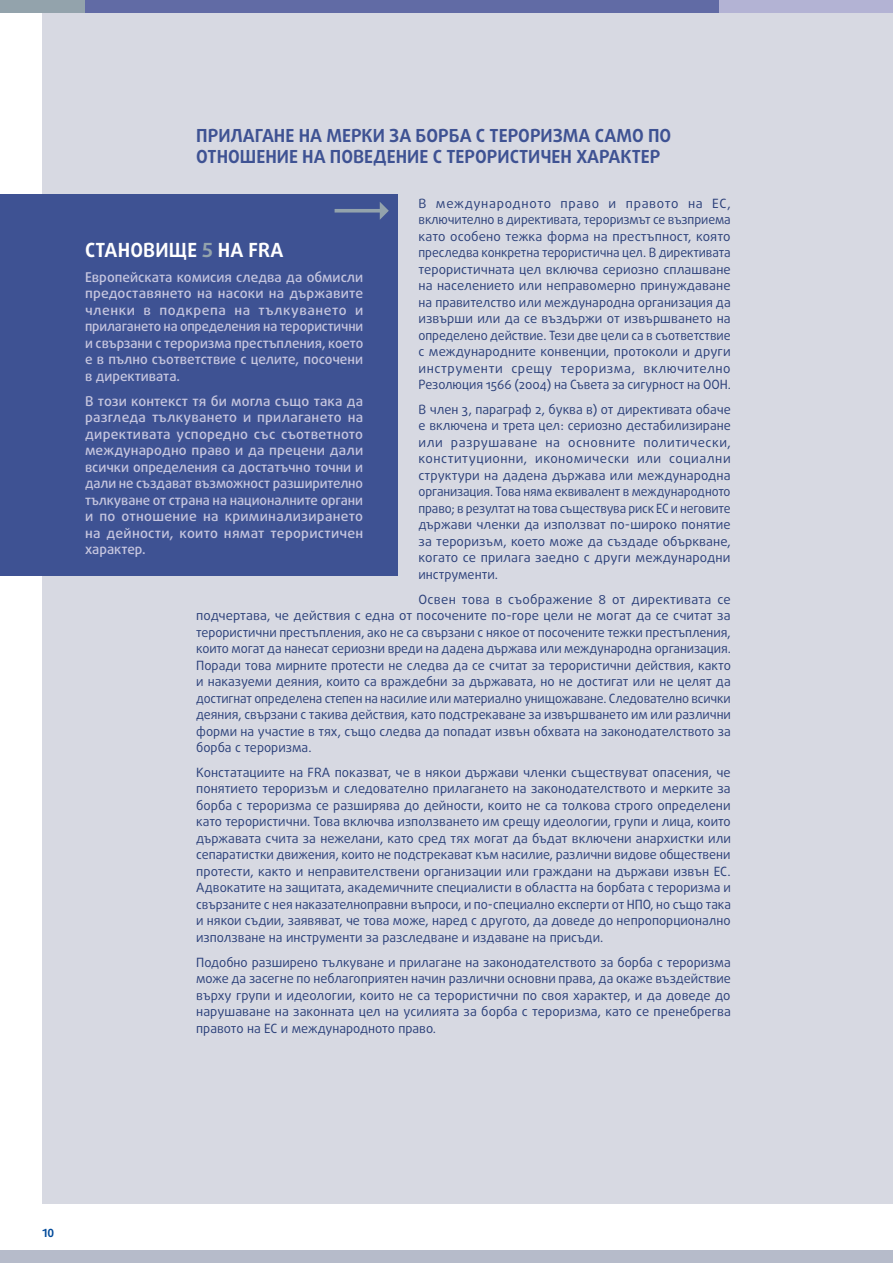
<style>
.page{position:relative;width:893px;height:1263px;background:#fff}
.page>*{position:absolute;margin:0;border:0;box-sizing:border-box;transform-origin:0 0}
.FRA_op_title{font:700 19.5px "Daxline Pro";letter-spacing:.01em;color:#fff}
.title_0_left{font:700 18px/21px "Daxline Pro";color:#3e5293}
.Opinions-text{font:500 13.5px/16.5px "Daxline Pro";color:#c6c6df;text-align:justify}
.body_op_left{font:12.75px/16.5px "Daxline Pro";color:#2a3f79;text-align:justify}
.t1{font:700 11.25px "Daxline Pro";color:#004a9a}
.s1{color:#93a3ac}
</style>
<div class="page">
<div style="left:43px;top:0;width:850px;height:1204px;background:#d7d9e2"></div>
<div style="left:393px;top:0;width:500px;height:13px;background:#b3b3d4"></div>
<div style="left:0;top:1250px;width:893px;height:13px;background:#b6bbca"></div>
<div style="left:85px;top:0;width:634px;height:13px;background:#616ba5"></div>
<div style="left:0;top:0;width:85px;height:13px;background:#93a3ac"></div>
<div style="left:0;top:194px;width:397px;height:381px;background:#3e5293"></div>
<svg style="left:335px;top:202px;width:54px;height:18px"></svg>
<h2 class="title_0_left" style="left:196px;top:125px;width:476px">ПРИЛАГАНЕ НА МЕРКИ ЗА БОРБА С ТЕРОРИЗМА САМО ПО<br>ОТНОШЕНИЕ НА ПОВЕДЕНИЕ С ТЕРОРИСТИЧЕН ХАРАКТЕР</h2>
<p class="body_op_left" style="left:419px;top:195px;width:314px">В международното право и правото на ЕС, включително в директивата, тероризмът се възприема като особено тежка форма на престъпност, която преследва конкретна терористична цел. В директивата терористичната цел включва сериозно сплашване на населението или неправомерно принуждаване на правителство или международна организация да извърши или да се въздържи от извършването на определено действие. Тези две цели са в съответствие с международните конвенции, протоколи и други инструменти срещу тероризма, включително Резолюция 1566 (2004) на Съвета за сигурност на ООН.</p>
<p class="body_op_left" style="left:419px;top:401px;width:314px">В член 3, параграф 2, буква в) от директивата обаче е включена и трета цел: сериозно дестабилизиране или разрушаване на основните политически, конституционни, икономически или социални структури на дадена държава или международна организация. Това няма еквивалент в международното право; в резултат на това съществува риск ЕС и неговите държави членки да използват по-широко понятие за тероризъм, което може да създаде объркване, когато се прилага заедно с други международни инструменти.</p>
<p class="body_op_left" style="left:196px;top:591px;width:536px;text-indent:222px">Освен това в съображение 8 от директивата се подчертава, че действия с една от посочените по-горе цели не могат да се считат за терористични престъпления, ако не са свързани с някое от посочените тежки престъпления, които могат да нанесат сериозни вреди на дадена държава или международна организация.<br>Поради това мирните протести не следва да се считат за терористични действия, както и наказуеми деяния, които са враждебни за държавата, но не достигат или не целят да достигнат определена степен на насилие или материално унищожаване. Следователно всички деяния, свързани с такива действия, като подстрекаване за извършването им или различни форми на участие в тях, също следва да попадат извън обхвата на законодателството за борба с тероризма.</p>
<p class="body_op_left" style="left:196px;top:764px;width:536px">Констатациите на FRA показват, че в някои държави членки съществуват опасения, че понятието тероризъм и следователно прилагането на законодателството и мерките за борба с тероризма се разширява до дейности, които не са толкова строго определени като терористични. Това включва използването им срещу идеологии, групи и лица, които държавата счита за нежелани, като сред тях могат да бъдат включени анархистки или сепаратистки движения, които не подстрекават към насилие, различни видове обществени протести, както и неправителствени организации или граждани на държави извън ЕС.<br>Адвокатите на защитата, академичните специалисти в областта на борбата с тероризма и свързаните с нея наказателноправни въпроси, и по-специално експерти от НПО, но също така и някои съдии, заявяват, че това може, наред с другото, да доведе до непропорционално използване на инструменти за разследване и издаване на присъди.</p>
<p class="body_op_left" style="left:196px;top:954px;width:536px">Подобно разширено тълкуване и прилагане на законодателството за борба с тероризма може да засегне по неблагоприятен начин различни основни права, да окаже въздействие върху групи и идеологии, които не са терористични по своя характер, и да доведе до нарушаване на законната цел на усилията за борба с тероризма, като се пренебрегва правото на ЕС и международното право.</p>
<h3 class="FRA_op_title" style="left:85px;top:237px;width:200px">СТАНОВИЩЕ <span class="s1">5</span> НА FRA</h3>
<p class="Opinions-text" style="left:85px;top:269px;width:280px">Европейската комисия следва да обмисли предоставянето на насоки на държавите членки в подкрепа на тълкуването и прилагането на определения на терористични и свързани с тероризма престъпления, което е в пълно съответствие с целите, посочени в директивата.</p>
<p class="Opinions-text" style="left:85px;top:392px;width:280px">В този контекст тя би могла също така да разгледа тълкуването и прилагането на директивата успоредно със съответното международно право и да прецени дали всички определения са достатъчно точни и дали не създават възможност разширително тълкуване от страна на националните органи и по отношение на криминализирането на дейности, които нямат терористичен характер.</p>
<p class="t1" style="left:43px;top:1225px;width:13px">10</p>
</div>
